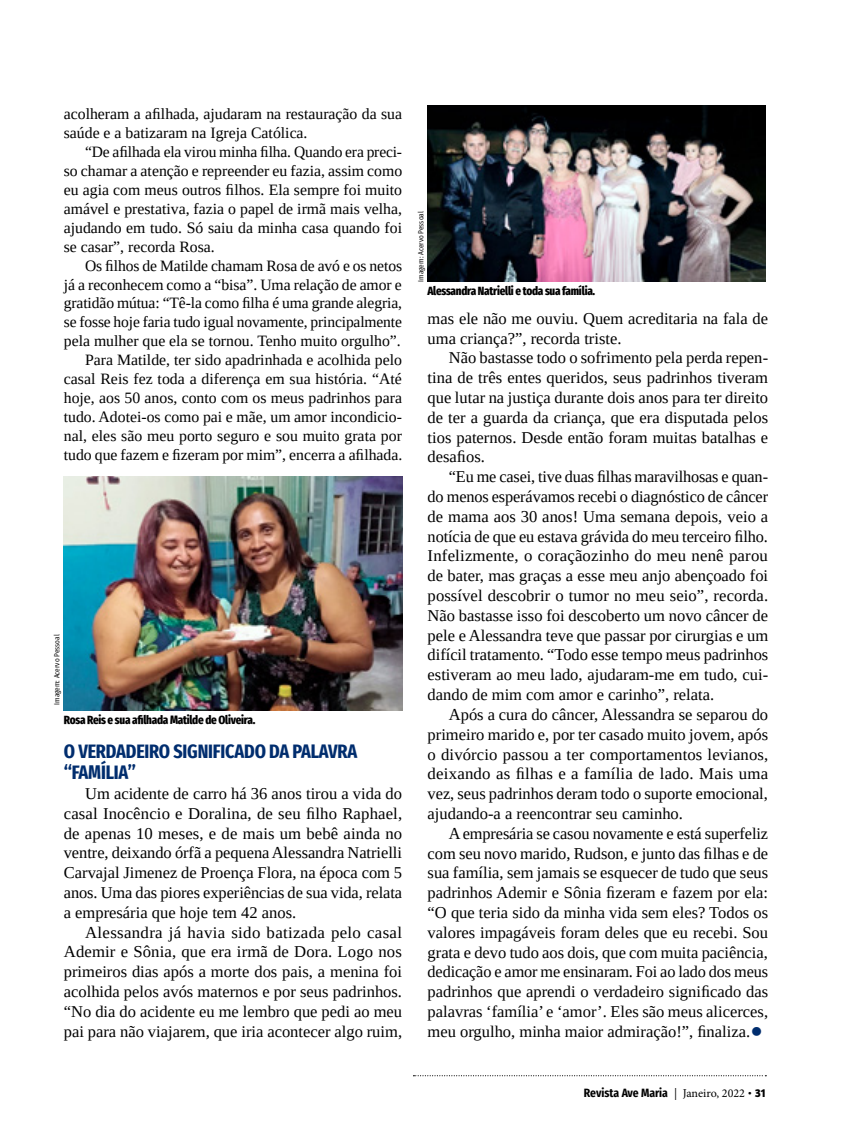
<style>
.page{position:relative;width:851px;height:1127px;background:#fff}
.page>*{position:absolute;margin:0;border:0;box-sizing:border-box;transform-origin:0 0}
.t1{font:37.5px "Tinos";color:#002d6e}
.t2{font:700 extra-condensed 19.5px/21px "Fira Sans";letter-spacing:-.01em;color:#002d6e}
.t3{font:16.5px/19.8px "Tinos";color:#000;text-align:justify}
.t4{font:15.75px/18.9px "Tinos";color:#000}
.t5{font:800 extra-condensed 12px "Fira Sans";letter-spacing:-.02em;color:#000}
.t6{font:700 12px "Fira Sans Condensed";color:#000}
.t7{font:7.5px "Fira Sans Condensed";color:#000}
.s1{font-family:"Minion Pro";font-weight:400}
.s2{font-family:"Amaranth"}
</style>
<div class="page">
<img style="left:427px;top:106px;width:338px;height:176px">
<img style="left:64px;top:476px;width:338px;height:234px">
<svg style="left:413px;top:1075px;width:353px;height:1px"></svg>
<p class="t4" style="left:64px;top:105px;width:340px">acolheram a afilhada, ajudaram na restauração da sua saúde e a batizaram na Igreja Católica.</p>
<p class="t4" style="left:64px;top:142px;width:340px;text-align:justify;text-indent:21px">“De afilhada ela virou minha filha. Quando era preci&shy;so chamar a atenção e repreender eu fazia, assim como eu agia com meus outros filhos. Ela sempre foi muito amável e prestativa, fazia o papel de irmã mais velha, ajudando em tudo. Só saiu da minha casa quando foi se casar”, recorda Rosa.</p>
<p class="t4" style="left:64px;top:256px;width:340px;text-align:right">Os filhos de Matilde chamam Rosa de avó e os netos<br>já a reconhecem como a “bisa”. Uma relação de amor e gratidão mútua: “Tê-la como filha é uma grande alegria, se fosse hoje faria tudo igual novamente, principalmente pela mulher que ela se tornou. Tenho muito orgulho”.<br>Para Matilde, ter sido apadrinhada e acolhida pelo casal Reis fez toda a diferença em sua história. “Até hoje, aos 50 anos, conto com os meus padrinhos para tudo. Adotei-os como pai e mãe, um amor incondicio&shy;nal, eles são meu porto seguro e sou muito grata por tudo que fazem e fizeram por mim”, encerra a afilhada.</p>
<p class="t7" style="left:50px;top:705px;width:72px;rotate:-90deg">Imagem: Acervo Pessoal</p>
<p class="t5" style="left:64px;top:709px;width:193px">Rosa Reis e sua afilhada Matilde de Oliveira.</p>
<p class="t2" style="left:64px;top:740px;width:295px">O VERDADEIRO SIGNIFICADO DA PALAVRA “FAMÍLIA”</p>
<p class="t3" style="left:64px;top:783px;width:340px;text-indent:21px">Um acidente de carro há 36 anos tirou a vida do casal Inocêncio e Doralina, de seu filho Raphael, de apenas 10 meses, e de mais um bebê ainda no ventre, deixando órfã a pequena Alessandra Natrielli Carvajal Jimenez de Proença Flora, na época com 5 anos. Uma das piores experiências de sua vida, relata a empresária que hoje tem 42 anos.</p>
<p class="t3" style="left:64px;top:922px;width:340px;text-indent:21px">Alessandra já havia sido batizada pelo casal Ademir e Sônia, que era irmã de Dora. Logo nos primeiros dias após a morte dos pais, a menina foi acolhida pelos avós maternos e por seus padrinhos. “No dia do acidente eu me lembro que pedi ao meu pai para não viajarem, que iria acontecer algo ruim,</p>
<p class="t7" style="left:414px;top:282px;width:72px;rotate:-90deg">Imagem: Acervo Pessoal</p>
<p class="t5" style="left:427px;top:281px;width:169px">Alessandra Natrielli e toda sua família.</p>
<p class="t3" style="left:427px;top:308px;width:342px">mas ele não me ouviu. Quem acreditaria na fala de uma criança?”, recorda triste.</p>
<p class="t3" style="left:427px;top:348px;width:342px;text-indent:21px">Não bastasse todo o sofrimento pela perda repen&shy;tina de três entes queridos, seus padrinhos tiveram que lutar na justiça durante dois anos para ter direito de ter a guarda da criança, que era disputada pelos tios paternos. Desde então foram muitas batalhas e desafios.</p>
<p class="t3" style="left:427px;top:467px;width:342px;text-indent:21px">“Eu me casei, tive duas filhas maravilhosas e quan&shy;do menos esperávamos recebi o diagnóstico de câncer de mama aos 30 anos! Uma semana depois, veio a notícia de que eu estava grávida do meu terceiro filho.<br>Infelizmente, o coraçãozinho do meu nenê parou de bater, mas graças a esse meu anjo abençoado foi possível descobrir o tumor no meu seio”, recorda.<br>Não bastasse isso foi descoberto um novo câncer de pele e Alessandra teve que passar por cirurgias e um difícil tratamento. “Todo esse tempo meus padrinhos estiveram ao meu lado, ajudaram-me em tudo, cui&shy;dando de mim com amor e carinho”, relata.</p>
<p class="t3" style="left:427px;top:704px;width:342px;text-indent:21px">Após a cura do câncer, Alessandra se separou do primeiro marido e, por ter casado muito jovem, após o divórcio passou a ter comportamentos levianos, deixando as filhas e a família de lado. Mais uma vez, seus padrinhos deram todo o suporte emocional, ajudando-a a reencontrar seu caminho.</p>
<p class="t3" style="left:427px;top:823px;width:342px;text-indent:21px">A empresária se casou novamente e está superfeliz com seu novo marido, Rudson, e junto das filhas e de sua família, sem jamais se esquecer de tudo que seus padrinhos Ademir e Sônia fizeram e fazem por ela: “O que teria sido da minha vida sem eles? Todos os valores impagáveis foram deles que eu recebi. Sou grata e devo tudo aos dois, que com muita paciência, dedicação e amor me ensinaram. Foi ao lado dos meus padrinhos que aprendi o verdadeiro significado das palavras ‘família’ e ‘amor’. Eles são meus alicerces, meu orgulho, minha maior admiração!”, finaliza.</p>
<h1 class="t1" style="left:750px;top:1007px;width:15px">•</h1>
<p class="t6" style="left:583px;top:1082px;width:183px">Revista Ave Maria <span class="s1">| Janeiro, 2022</span> <span class="s2">• 31</span></p>
</div>
